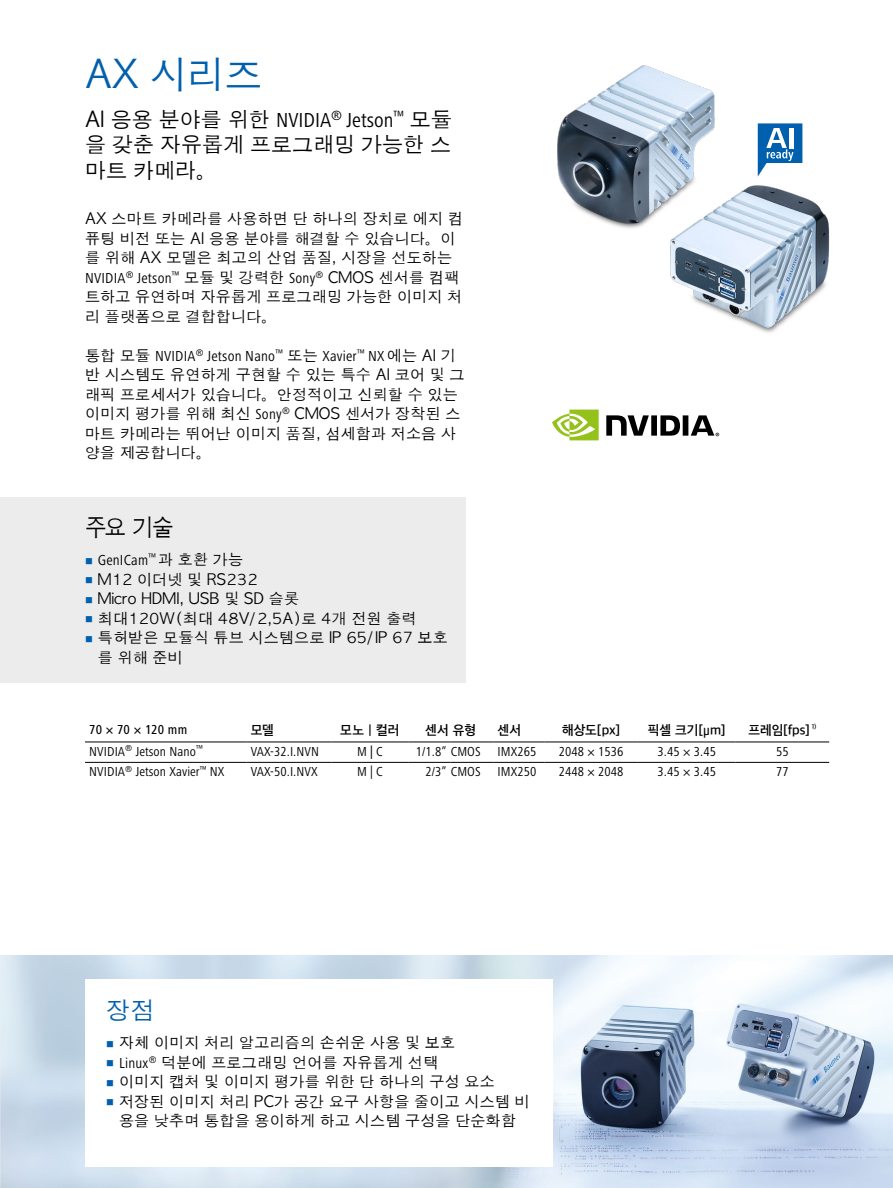
<style>
.page{position:relative;width:893px;height:1188px;background:#fff}
.page>*{position:absolute;margin:0;border:0;box-sizing:border-box;transform-origin:0 0}
.t1{font:37.5px "Apple Gothic";color:#0060ad}
.t2{font:24px "Apple Gothic";color:#000;scale:.9 1}
.t3{font:24px "Apple Gothic";color:#0060ad}
.t4{font:condensed 21px "Frutiger Next Pro";color:#000}
.t5{font:21px/25.5px "Apple Gothic";color:#000}
.t6{font:15px/19.5px "Apple Gothic";letter-spacing:.015em;color:#000}
.t7{font:condensed 15px "Frutiger Next Pro";letter-spacing:.015em;color:#000}
.t8{font:condensed 13.5px "Frutiger Next Pro";letter-spacing:.005em;color:#000}
.t9{font:600 13.5px "Apple SD Gothic Neo";color:#000}
.t10{font:500 condensed 13.5px "Frutiger Next Pro";letter-spacing:-.005em;color:#000}
.s1{font-family:"Apple Gothic";font-stretch:normal}
.s2{font-family:"Frutiger Next Pro";font-stretch:condensed}
.s3{font-family:"Roboto Condensed";font-weight:400}
.s4{font-weight:500}
</style>
<div class="page">
<img style="left:670px;top:162px;width:160px;height:171px">
<hr style="left:890px;top:956px;width:3px;height:232px;background:#f4f4f4">
<svg style="left:213px;top:956px;width:677px;height:232px"></svg>
<img style="left:557px;top:65px;width:210px;height:188px">
<img style="left:0;top:956px;width:1px;height:232px">
<svg style="left:606px;top:415px;width:113px;height:21px"></svg>
<svg style="left:552px;top:410px;width:47px;height:30px"></svg>
<hr style="left:544px;top:762px;width:94px;height:1px;background:#000">
<hr style="left:638px;top:762px;width:98px;height:1px;background:#000">
<hr style="left:85px;top:762px;width:162px;height:1px;background:#000">
<hr style="left:247px;top:762px;width:85px;height:1px;background:#000">
<hr style="left:332px;top:762px;width:76px;height:1px;background:#000">
<hr style="left:408px;top:762px;width:43px;height:1px;background:#000">
<hr style="left:451px;top:762px;width:42px;height:1px;background:#000">
<hr style="left:493px;top:762px;width:51px;height:1px;background:#000">
<hr style="left:85px;top:742px;width:162px;height:1px;background:#000">
<hr style="left:247px;top:742px;width:85px;height:1px;background:#000">
<hr style="left:332px;top:742px;width:76px;height:1px;background:#000">
<hr style="left:408px;top:742px;width:43px;height:1px;background:#000">
<hr style="left:451px;top:742px;width:42px;height:1px;background:#000">
<hr style="left:493px;top:742px;width:51px;height:1px;background:#000">
<hr style="left:544px;top:742px;width:94px;height:1px;background:#000">
<hr style="left:638px;top:742px;width:98px;height:1px;background:#000">
<hr style="left:736px;top:742px;width:93px;height:1px;background:#000">
<hr style="left:736px;top:762px;width:93px;height:1px;background:#000">
<div style="left:0;top:497px;width:465px;height:185px;background:#ececec"></div>
<div style="left:85px;top:979px;width:467px;height:187px;background:#fff"></div>
<svg style="left:758px;top:123px;width:44px;height:54px"></svg>
<h1 class="t1" style="left:85px;top:53px;width:179px">AX 시리즈</h1>
<h3 class="t4" style="left:85px;top:108px;width:368px"><span class="s1">AI 응용 분야를 위한</span> NVIDIA<sup>®</sup> Jetson<sup>™</sup> <span class="s1">모듈</span></h3>
<h3 class="t5" style="left:85px;top:132px;width:368px">을 갖춘 자유롭게 프로그래밍 가능한 스 마트 카메라。</h3>
<p class="t6" style="left:85px;top:209px;width:379px">AX 스마트 카메라를 사용하면 단 하나의 장치로 에지 컴 퓨팅 비전 또는 AI 응용 분야를 해결할 수 있습니다。이 를 위해 AX 모델은 최고의 산업 품질, 시장을 선도하는</p>
<p class="t7" style="left:85px;top:269px;width:376px">NVIDIA<sup>®</sup> Jetson<sup>™</sup> <span class="s1">모듈 및 강력한</span> Sony<sup>®</sup> <span class="s1">CMOS 센서를 컴팩</span></p>
<p class="t6" style="left:85px;top:287px;width:379px">트하고 유연하며 자유롭게 프로그래밍 가능한 이미지 처 리 플랫폼으로 결합합니다。</p>
<p class="t7" style="left:85px;top:347px;width:372px"><span class="s1">통합 모듈</span> NVIDIA<sup>®</sup> Jetson Nano<sup>™</sup> <span class="s1">또는</span> Xavier<sup>™</sup> NX<span class="s1">에는 AI 기</span></p>
<p class="t6" style="left:85px;top:365px;width:381px">반 시스템도 유연하게 구현할 수 있는 특수 AI 코어 및 그 래픽 프로세서가 있습니다。안정적이고 신뢰할 수 있는 이미지 평가를 위해 최신 <span class="s2">Sony</span><sup>®</sup> CMOS 센서가 장착된 스 마트 카메라는 뛰어난 이미지 품질, 섬세함과 저소음 사 양을 제공합니다。</p>
<h2 class="t2" style="left:85px;top:514px;width:100px">주요 기술</h2>
<p class="t7" style="left:98px;top:552px;width:147px">GenICam<sup>™</sup> <span class="s1">과 호환 가능</span></p>
<p class="t6" style="left:98px;top:570px;width:352px">M12 이더넷 및 RS232<br>Micro HDMI, USB 및 SD 슬롯<br>최대120W(최대 48V/2,5A)로 4개 전원 출력 특허받은 모듈식 튜브 시스템으로 IP 65/IP 67 보호 를 위해 준비</p>
<p class="t10" style="left:89px;top:722px;width:99px">70 × 70 × 120 mm</p>
<p class="t9" style="left:251px;top:721px;width:25px">모델</p>
<p class="t9" style="left:340px;top:721px;width:61px">모노 | 컬러</p>
<p class="t9" style="left:425px;top:721px;width:52px">센서 유형</p>
<p class="t9" style="left:497px;top:721px;width:25px">센서</p>
<p class="t9" style="left:562px;top:721px;width:60px">해상도[px]</p>
<p class="t9" style="left:648px;top:721px;width:79px">픽셀 크기[<span class="s3">µ</span>m]</p>
<p class="t9" style="left:748px;top:721px;width:70px">프레임[fps] <sup>1)</sup></p>
<p class="t8" style="left:89px;top:744px;width:115px">NVIDIA<sup>®</sup> Jetson Nano<sup>™</sup></p>
<p class="t8" style="left:251px;top:744px;width:70px">VAX-32.I.NVN</p>
<p class="t8" style="left:357px;top:744px;width:27px">M <span class="s4">|</span> C</p>
<p class="t8" style="left:416px;top:744px;width:122px">1/1.8” CMOS IMX265</p>
<p class="t8" style="left:559px;top:744px;width:66px">2048 × 1536</p>
<p class="t8" style="left:657px;top:744px;width:60px">3.45 × 3.45</p>
<p class="t8" style="left:776px;top:744px;width:14px">55</p>
<p class="t8" style="left:89px;top:764px;width:137px">NVIDIA<sup>®</sup> Jetson Xavier<sup>™</sup> NX</p>
<p class="t8" style="left:251px;top:764px;width:68px">VAX-50.I.NVX</p>
<p class="t8" style="left:357px;top:764px;width:27px">M | C</p>
<p class="t8" style="left:425px;top:764px;width:112px">2/3” CMOS IMX250</p>
<p class="t8" style="left:559px;top:764px;width:66px">2448 × 2048</p>
<p class="t8" style="left:657px;top:764px;width:60px">3.45 × 3.45</p>
<p class="t8" style="left:776px;top:764px;width:14px">77</p>
<h2 class="t3" style="left:106px;top:996px;width:50px">장점</h2>
<p class="t6" style="left:119px;top:1033px;width:412px">자체 이미지 처리 알고리즘의 손쉬운 사용 및 보호<br><span class="s2">Linux</span><sup>®</sup> 덕분에 프로그래밍 언어를 자유롭게 선택<br>이미지 캡처 및 이미지 평가를 위한 단 하나의 구성 요소 저장된 이미지 처리 PC가 공간 요구 사항을 줄이고 시스템 비 용을 낮추며 통합을 용이하게 하고 시스템 구성을 단순화함</p>
</div>
